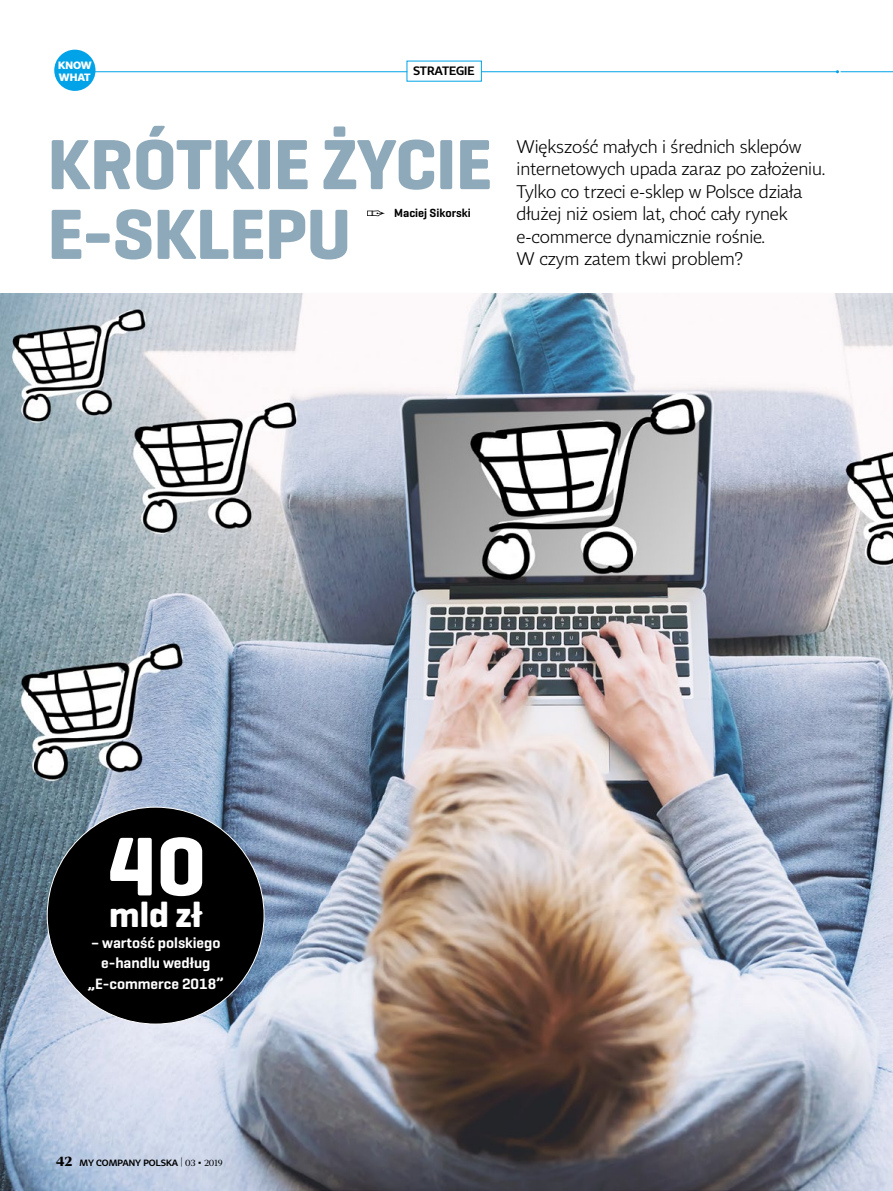
<style>
.page{position:relative;width:893px;height:1191px;background:#fff}
.page>*{position:absolute;margin:0;border:0;box-sizing:border-box;transform-origin:0 0}
.t1{font:700 84.75px "Geogrotesque";color:#fff}
.t2{font:700 72.15px/69.8px "Geogrotesque";letter-spacing:-.01em;color:#8ea9ba}
.t3{font:700 36.3px "Geogrotesque";color:#fff}
.t4{font:300 18px/22.5px "Tabac Sans";letter-spacing:-.01em;color:#000}
.t5{font:600 15.3px/20.5px "Geogrotesque";color:#fff;text-align:center}
.t6{font:600 12px "Geogrotesque";color:#000}
.t7{font:300 12px "Tabac Sans";color:#000}
.t8{font:700 10.5px/12px "Tabac Sans";color:#fff}
.t9{font:300 9px "Tabac Sans";color:#000}
.s1{font-family:"Tabac G2";font-weight:500;font-size:13.5px}
.s2{font-family:"Tabac G2";font-weight:400}
.s3{font-weight:400}
</style>
<div class="page">
<img style="left:0;top:293px;width:893px;height:898px">
<svg style="left:367px;top:210px;width:18px;height:6px"></svg>
<div style="left:54px;top:50px;width:42px;height:41px;background:#00a3e7;border-radius:50%"></div>
<hr style="left:88px;top:71px;width:319px;height:1px;background:#00a3e7">
<hr style="left:481px;top:71px;width:356px;height:1px;background:#00a3e7">
<hr style="left:840px;top:71px;width:53px;height:1px;background:#00a3e7">
<div style="left:47px;top:807px;width:217px;height:217px;background:#000;border-radius:50%"></div>
<p class="t8" style="left:58px;top:60px;width:35px">KNOW<br>WHAT</p>
<p class="t7" style="left:413px;top:64px;width:63px">STRATEGIE</p>
<h2 class="t2" style="left:47px;top:130px;width:446px">KRÓTKIE ŻYCIE<br>E-SKLEPU</h2>
<p class="t6" style="left:394px;top:205px;width:78px">Maciej Sikorski</p>
<p class="t4" style="left:517px;top:135px;width:310px">Większość małych i średnich sklepów internetowych upada zaraz po założeniu.<br>Tylko co trzeci e-sklep w Polsce działa dłużej niż osiem lat, choć cały rynek e-commerce dynamicznie rośnie.<br>W czym zatem tkwi problem?</p>
<h1 class="t1" style="left:108px;top:813px;width:99px">40</h1>
<h3 class="t3" style="left:109px;top:892px;width:95px">mld zł</h3>
<p class="t5" style="left:88px;top:932px;width:137px">– wartość polskiego e-handlu według „E-commerce 2018”</p>
<p class="t9" style="left:56px;top:1157px;width:168px"><span class="s1">42</span> MY COMPANY POLSKA <span class="s2">| 03</span> <span class="s3">▪</span> <span class="s2">2019</span></p>
</div>
